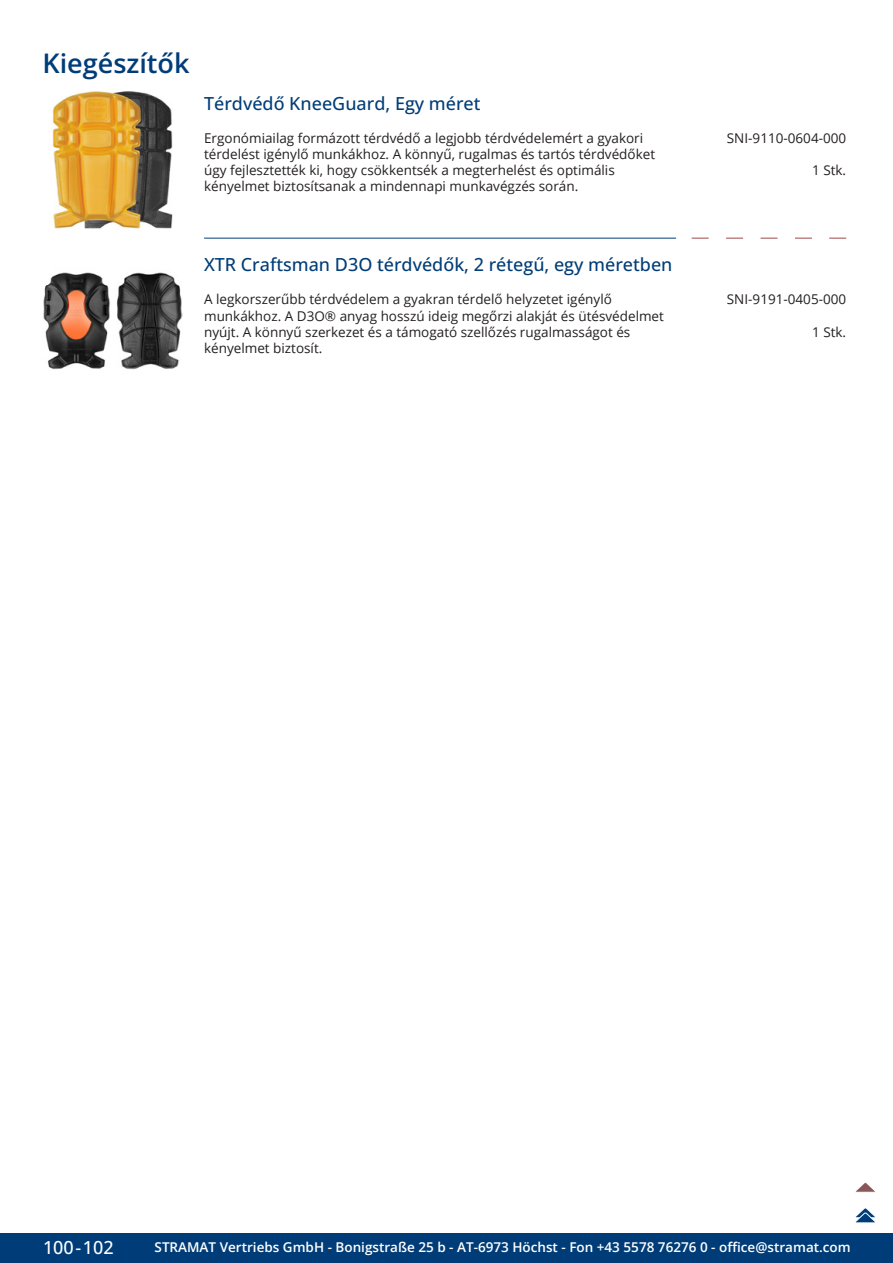
<style>
.page{position:relative;width:893px;height:1263px;background:#fff}
.page>*{position:absolute;margin:0;border:0;box-sizing:border-box;transform-origin:0 0}
.GruppeName{font:600 27px "Open Sans";color:#003d78}
.ArtikelName{font:500 18px "Open Sans";color:#003d78}
.t1{font:500 18px "Open Sans";color:#fff}
.Beschreibung{font:13.5px/16.2px "Open Sans";color:#231f20}
.t2{font:600 13.5px "Open Sans";color:#fff}
.ArtikelNummer{font:13.5px "Open Sans";color:#231f20}
</style>
<div class="page">
<div style="left:0;top:1233px;width:893px;height:30px;background:#003d78"></div>
<img style="left:52px;top:91px;width:121px;height:138px">
<img style="left:43px;top:272px;width:140px;height:98px">
<svg style="left:692px;top:238px;width:17px;height:1px"></svg>
<svg style="left:726px;top:238px;width:17px;height:1px"></svg>
<svg style="left:760px;top:238px;width:17px;height:1px"></svg>
<svg style="left:795px;top:238px;width:17px;height:1px"></svg>
<svg style="left:829px;top:238px;width:17px;height:1px"></svg>
<hr style="left:204px;top:238px;width:472px;height:1px;background:#003d78">
<svg style="left:856px;top:1183px;width:19px;height:9px"></svg>
<svg style="left:855px;top:1208px;width:21px;height:15px"></svg>
<p class="GruppeName" style="left:43px;top:44px;width:149px">Kiegészítők</p>
<p class="ArtikelName" style="left:204px;top:91px;width:278px">Térdvédő KneeGuard, Egy méret</p>
<p class="Beschreibung" style="left:204px;top:129px;width:453px">Ergonómiailag formázott térdvédő a legjobb térdvédelemért a gyakori térdelést igénylő munkákhoz. A könnyű, rugalmas és tartós térdvédőket úgy fejlesztették ki, hogy csökkentsék a megterhelést és optimális kényelmet biztosítsanak a mindennapi munkavégzés során.</p>
<p class="ArtikelNummer" style="left:727px;top:128px;width:121px">SNI-9110-0604-000</p>
<p class="ArtikelNummer" style="left:812px;top:161px;width:36px">1 Stk.</p>
<p class="ArtikelName" style="left:204px;top:252px;width:470px">XTR Craftsman D3O térdvédők, 2 rétegű, egy méretben</p>
<p class="Beschreibung" style="left:204px;top:291px;width:461px">A legkorszerűbb térdvédelem a gyakran térdelő helyzetet igénylő munkákhoz. A D3O® anyag hosszú ideig megőrzi alakját és ütésvédelmet nyújt. A könnyű szerkezet és a támogató szellőzés rugalmasságot és kényelmet biztosít.</p>
<p class="ArtikelNummer" style="left:727px;top:290px;width:121px">SNI-9191-0405-000</p>
<p class="ArtikelNummer" style="left:812px;top:322px;width:36px">1 Stk.</p>
<h2 class="t1" style="left:43px;top:1234px;width:72px">100 - 102</h2>
<p class="t2" style="left:155px;top:1238px;width:698px">STRAMAT Vertriebs GmbH - Bonigstraße 25 b - AT-6973 Höchst - Fon +43 5578 76276 0 - office@stramat.com</p>
</div>
